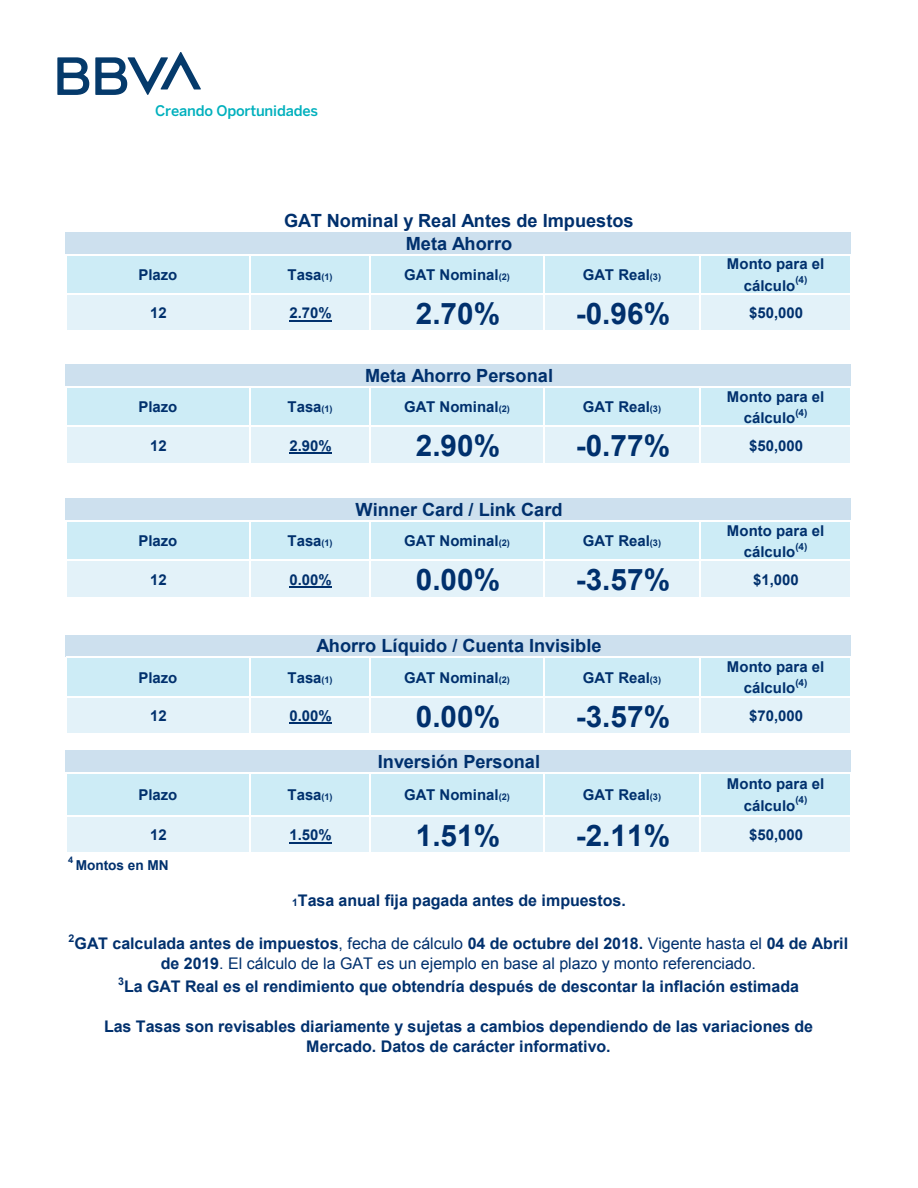
<style>
.page{position:relative;width:918px;height:1188px;background:#fff}
.page>*{position:absolute;margin:0;border:0;box-sizing:border-box;transform-origin:0 0}
.t1{font:700 29.7px "Arial";color:#00306d}
.t2{font:700 18.15px/22.6px "Arial";color:#00306d;text-align:center}
.t3{font:700 16.05px/20px "Arial";letter-spacing:-.005em;color:#00306d;text-align:center}
.t4{font:16.05px/20px "Arial";color:#00306d;text-align:center}
.t5{font:700 15px/21.5px "Arial";color:#00306d}
.t6{font:500 14.55px "Benton Sans BBVA";letter-spacing:-.015em;color:#00b0bd}
.t7{font:700 13.65px "Arial";letter-spacing:-.005em;color:#00306d}
.t8{font:700 10.65px "Arial";color:#00306d}
.t9{font:700 9.9px "Arial";color:#00306d}
.t10{font:700 9.15px "Arial";color:#00306d}
.s1{font-size:9.15px}
.s2{font-size:10.2px}
.s3{font-weight:700}
</style>
<div class="page">
<div style="left:66px;top:232px;width:785px;height:23px;background:#cde0ee"></div>
<div style="left:66px;top:255px;width:785px;height:39px;background:#cdecf6"></div>
<div style="left:66px;top:365px;width:785px;height:22px;background:#cde0ee"></div>
<div style="left:66px;top:387px;width:785px;height:40px;background:#cdecf6"></div>
<div style="left:66px;top:498px;width:785px;height:23px;background:#cde0ee"></div>
<div style="left:66px;top:521px;width:785px;height:40px;background:#cdecf6"></div>
<div style="left:66px;top:635px;width:785px;height:22px;background:#cde0ee"></div>
<div style="left:66px;top:657px;width:785px;height:40px;background:#cdecf6"></div>
<div style="left:66px;top:751px;width:785px;height:22px;background:#cde0ee"></div>
<div style="left:66px;top:773px;width:785px;height:43px;background:#cdecf6"></div>
<div style="left:66px;top:294px;width:785px;height:38px;background:#e3f2f9"></div>
<div style="left:66px;top:427px;width:785px;height:37px;background:#e3f2f9"></div>
<div style="left:66px;top:561px;width:785px;height:37px;background:#e3f2f9"></div>
<div style="left:66px;top:697px;width:785px;height:37px;background:#e3f2f9"></div>
<div style="left:66px;top:816px;width:785px;height:37px;background:#e3f2f9"></div>
<hr style="left:290px;top:320px;width:42px;height:2px;background:#00306d">
<hr style="left:290px;top:452px;width:42px;height:2px;background:#00306d">
<hr style="left:290px;top:586px;width:42px;height:2px;background:#00306d">
<hr style="left:290px;top:723px;width:42px;height:1px;background:#00306d">
<hr style="left:290px;top:842px;width:42px;height:1px;background:#00306d">
<hr style="left:250px;top:255px;width:1px;height:77px;background:#fff">
<hr style="left:369px;top:255px;width:1px;height:77px;background:#fff">
<hr style="left:544px;top:255px;width:1px;height:77px;background:#fff">
<hr style="left:699px;top:255px;width:1px;height:77px;background:#fff">
<hr style="left:250px;top:387px;width:1px;height:77px;background:#fff">
<hr style="left:369px;top:387px;width:1px;height:77px;background:#fff">
<hr style="left:544px;top:387px;width:1px;height:77px;background:#fff">
<hr style="left:699px;top:387px;width:1px;height:77px;background:#fff">
<hr style="left:250px;top:521px;width:1px;height:77px;background:#fff">
<hr style="left:369px;top:521px;width:1px;height:77px;background:#fff">
<hr style="left:544px;top:521px;width:1px;height:77px;background:#fff">
<hr style="left:699px;top:521px;width:1px;height:77px;background:#fff">
<hr style="left:250px;top:658px;width:1px;height:77px;background:#fff">
<hr style="left:369px;top:658px;width:1px;height:77px;background:#fff">
<hr style="left:544px;top:658px;width:1px;height:77px;background:#fff">
<hr style="left:699px;top:658px;width:1px;height:77px;background:#fff">
<hr style="left:250px;top:774px;width:1px;height:80px;background:#fff">
<hr style="left:369px;top:774px;width:1px;height:80px;background:#fff">
<hr style="left:544px;top:774px;width:1px;height:80px;background:#fff">
<hr style="left:699px;top:774px;width:1px;height:80px;background:#fff">
<hr style="left:66px;top:254px;width:786px;height:1px;background:#fff">
<hr style="left:66px;top:294px;width:786px;height:1px;background:#fff">
<hr style="left:66px;top:331px;width:786px;height:1px;background:#fff">
<hr style="left:66px;top:386px;width:786px;height:1px;background:#fff">
<hr style="left:66px;top:426px;width:786px;height:1px;background:#fff">
<hr style="left:66px;top:463px;width:786px;height:1px;background:#fff">
<hr style="left:66px;top:520px;width:786px;height:1px;background:#fff">
<hr style="left:66px;top:560px;width:786px;height:1px;background:#fff">
<hr style="left:66px;top:597px;width:786px;height:1px;background:#fff">
<hr style="left:66px;top:657px;width:786px;height:1px;background:#fff">
<hr style="left:66px;top:696px;width:786px;height:1px;background:#fff">
<hr style="left:66px;top:772px;width:786px;height:2px;background:#fff">
<hr style="left:66px;top:816px;width:786px;height:1px;background:#fff">
<svg style="left:57px;top:57px;width:32px;height:38px"></svg>
<svg style="left:95px;top:52px;width:106px;height:43px"></svg>
<p class="t6" style="left:155px;top:101px;width:165px">Creando Oportunidades</p>
<p class="t2" style="left:284px;top:210px;width:351px">GAT Nominal y Real Antes de Impuestos<br>Meta Ahorro</p>
<p class="t5" style="left:138px;top:264px;width:40px">Plazo</p>
<p class="t5" style="left:287px;top:264px;width:47px">Tasa<span class="s1">(1)</span></p>
<p class="t5" style="left:404px;top:264px;width:107px">GAT Nominal<span class="s1">(2)</span></p>
<p class="t5" style="left:583px;top:264px;width:80px">GAT Real<span class="s1">(3)</span></p>
<p class="t5" style="left:744px;top:254px;width:82px;text-indent:-17px">Monto para el cálculo</p>
<p class="t9" style="left:795px;top:273px;width:14px">(4)</p>
<p class="t5" style="left:150px;top:303px;width:18px">12</p>
<p class="t5" style="left:290px;top:303px;width:44px">2.70%</p>
<h1 class="t1" style="left:416px;top:294px;width:86px">2.70%</h1>
<h1 class="t1" style="left:576px;top:294px;width:96px">-0.96%</h1>
<p class="t5" style="left:749px;top:303px;width:55px">$50,000</p>
<p class="t2" style="left:365px;top:365px;width:189px">Meta Ahorro Personal</p>
<p class="t5" style="left:138px;top:397px;width:40px">Plazo</p>
<p class="t5" style="left:287px;top:397px;width:47px">Tasa<span class="s1">(1)</span></p>
<p class="t5" style="left:404px;top:397px;width:107px">GAT Nominal<span class="s1">(2)</span></p>
<p class="t5" style="left:583px;top:397px;width:80px">GAT Real<span class="s1">(3)</span></p>
<p class="t5" style="left:744px;top:386px;width:82px;text-indent:-17px">Monto para el cálculo</p>
<p class="t9" style="left:795px;top:406px;width:14px">(4)</p>
<p class="t5" style="left:150px;top:435px;width:18px">12</p>
<p class="t5" style="left:290px;top:435px;width:44px">2.90%</p>
<h1 class="t1" style="left:416px;top:426px;width:86px">2.90%</h1>
<h1 class="t1" style="left:576px;top:426px;width:96px">-0.77%</h1>
<p class="t5" style="left:749px;top:435px;width:55px">$50,000</p>
<p class="t2" style="left:356px;top:499px;width:208px">Winner Card / Link Card</p>
<p class="t5" style="left:138px;top:531px;width:40px">Plazo</p>
<p class="t5" style="left:287px;top:531px;width:47px">Tasa<span class="s1">(1)</span></p>
<p class="t5" style="left:404px;top:531px;width:107px">GAT Nominal<span class="s1">(2)</span></p>
<p class="t5" style="left:583px;top:531px;width:80px">GAT Real<span class="s1">(3)</span></p>
<p class="t5" style="left:744px;top:520px;width:82px;text-indent:-17px">Monto para el cálculo</p>
<p class="t9" style="left:795px;top:540px;width:14px">(4)</p>
<p class="t5" style="left:150px;top:569px;width:18px">12</p>
<p class="t5" style="left:290px;top:569px;width:44px">0.00%</p>
<h1 class="t1" style="left:416px;top:560px;width:86px">0.00%</h1>
<h1 class="t1" style="left:576px;top:560px;width:96px">-3.57%</h1>
<p class="t5" style="left:753px;top:569px;width:47px">$1,000</p>
<p class="t2" style="left:317px;top:635px;width:287px">Ahorro Líquido / Cuenta Invisible</p>
<p class="t5" style="left:138px;top:667px;width:40px">Plazo</p>
<p class="t5" style="left:287px;top:667px;width:47px">Tasa<span class="s1">(1)</span></p>
<p class="t5" style="left:404px;top:667px;width:107px">GAT Nominal<span class="s1">(2)</span></p>
<p class="t5" style="left:583px;top:667px;width:80px">GAT Real<span class="s1">(3)</span></p>
<p class="t5" style="left:744px;top:657px;width:82px;text-indent:-17px">Monto para el cálculo</p>
<p class="t9" style="left:795px;top:676px;width:14px">(4)</p>
<p class="t5" style="left:150px;top:706px;width:18px">12</p>
<p class="t5" style="left:290px;top:706px;width:44px">0.00%</p>
<h1 class="t1" style="left:416px;top:697px;width:86px">0.00%</h1>
<h1 class="t1" style="left:576px;top:697px;width:96px">-3.57%</h1>
<p class="t5" style="left:749px;top:706px;width:55px">$70,000</p>
<p class="t2" style="left:378px;top:751px;width:164px">Inversión Personal</p>
<p class="t5" style="left:138px;top:785px;width:40px">Plazo</p>
<p class="t5" style="left:287px;top:785px;width:47px">Tasa<span class="s1">(1)</span></p>
<p class="t5" style="left:404px;top:785px;width:107px">GAT Nominal<span class="s1">(2)</span></p>
<p class="t5" style="left:583px;top:785px;width:80px">GAT Real<span class="s1">(3)</span></p>
<p class="t5" style="left:744px;top:774px;width:82px;text-indent:-17px">Monto para el cálculo</p>
<p class="t9" style="left:795px;top:793px;width:14px">(4)</p>
<p class="t5" style="left:150px;top:825px;width:18px">12</p>
<p class="t5" style="left:290px;top:825px;width:44px">1.50%</p>
<h1 class="t1" style="left:416px;top:816px;width:86px">1.51%</h1>
<h1 class="t1" style="left:576px;top:816px;width:96px">-2.11%</h1>
<p class="t5" style="left:749px;top:825px;width:55px">$50,000</p>
<p class="t10" style="left:68px;top:854px;width:7px">4</p>
<p class="t7" style="left:76px;top:856px;width:94px">Montos en MN</p>
<p class="t3" style="left:292px;top:891px;width:335px"><span class="s2">1</span>Tasa anual fija pagada antes de impuestos.</p>
<p class="t8" style="left:69px;top:931px;width:7px">2</p>
<p class="t4" style="left:75px;top:934px;width:775px"><span class="s3">GAT calculada antes de impuestos</span>, fecha de cálculo <span class="s3">04 de octubre del 2018.</span> Vigente hasta el <span class="s3">04 de Abril de 2019</span>. El cálculo de la GAT es un ejemplo en base al plazo y monto referenciado.</p>
<p class="t8" style="left:118px;top:974px;width:7px">3</p>
<p class="t3" style="left:124px;top:977px;width:676px">La GAT Real es el rendimiento que obtendría después de descontar la inflación estimada</p>
<p class="t3" style="left:104px;top:1017px;width:711px">Las Tasas son revisables diariamente y sujetas a cambios dependiendo de las variaciones de<br>Mercado. Datos de carácter informativo.</p>
</div>
